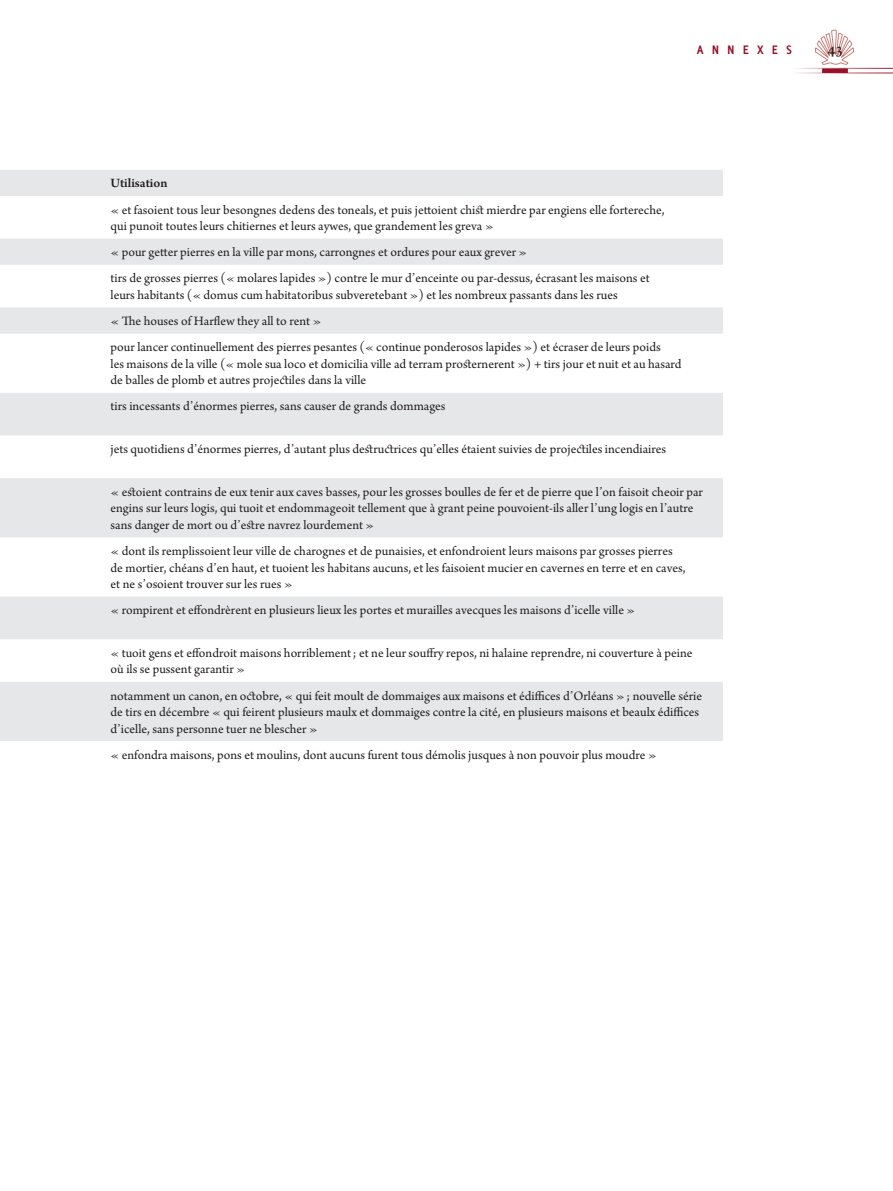
<style>
.page{position:relative;width:893px;height:1191px;background:#fff}
.page>*{position:absolute;margin:0;border:0;box-sizing:border-box;transform-origin:0 0}
.t1{font:18px "Arno Pro";color:#231f20}
.t2{font:13.5px/16.5px "Arno Pro";color:#231f20}
.t3{font:600 13.5px "Arno Pro";color:#231f20}
.t4{font:700 13.5px "Delicious";letter-spacing:.6em;color:#971129}
</style>
<div class="page">
<svg style="left:815px;top:30px;width:39px;height:35px"></svg>
<svg style="left:0;top:170px;width:723px;height:571px"></svg>
<div style="left:822px;top:68px;width:26px;height:5px;background:#971129"></div>
<hr style="left:792px;top:73px;width:101px;height:1px;background:#971129">
<hr style="left:792px;top:68px;width:101px;height:1px;background:#971129">
<p class="t4" style="left:697px;top:42px;width:97px">ANNEXES</p>
<h1 class="t1" style="left:827px;top:39px;width:17px">43</h1>
<p class="t3" style="left:111px;top:176px;width:58px">Utilisation</p>
<p class="t2" style="left:111px;top:202px;width:555px">« et fasoient tous leur besongnes dedens des toneals, et puis jettoient chist mierdre par engiens elle fortereche, qui punoit toutes leurs chitiernes et leurs aywes, que grandement les greva »</p>
<p class="t2" style="left:111px;top:240px;width:541px;line-height:26.1px">« pour getter pierres en la ville par mons, carrongnes et ordures pour eaux grever »<br>tirs de grosses pierres (« molares lapides ») contre le mur d’enceinte ou par-dessus, écrasant les maisons et</p>
<p class="t2" style="left:111px;top:282px;width:552px;line-height:26.1px">leurs habitants (« domus cum habitatoribus subveretebant ») et les nombreux passants dans les rues<br>« The houses of Harflew they all to rent »<br>pour lancer continuellement des pierres pesantes (« continue ponderosos lapides ») et écraser de leurs poids</p>
<p class="t2" style="left:111px;top:356px;width:573px">les maisons de la ville (« mole sua loco et domicilia ville ad terram prosternerent ») + tirs jour et nuit et au hasard de balles de plomb et autres projectiles dans la ville</p>
<p class="t2" style="left:111px;top:399px;width:337px">tirs incessants d’énormes pierres, sans causer de grands dommages</p>
<p class="t2" style="left:111px;top:441px;width:557px">jets quotidiens d’énormes pierres, d’autant plus destructrices qu’elles étaient suivies de projectiles incendiaires</p>
<p class="t2" style="left:111px;top:484px;width:594px">« estoient contrains de eux tenir aux caves basses, pour les grosses boulles de fer et de pierre que l’on faisoit cheoir par engins sur leurs logis, qui tuoit et endommageoit tellement que à grant peine pouvoient-ils aller l’ung logis en l’autre sans danger de mort ou d’estre navrez lourdement »</p>
<p class="t2" style="left:111px;top:543px;width:576px">« dont ils remplissoient leur ville de charognes et de punaisies, et enfondroient leurs maisons par grosses pierres de mortier, chéans d’en haut, et tuoient les habitans aucuns, et les faisoient mucier en cavernes en terre et en caves, et ne s’osoient trouver sur les rues »</p>
<p class="t2" style="left:111px;top:602px;width:526px">« rompirent et effondrèrent en plusieurs lieux les portes et murailles avecques les maisons d’icelle ville »</p>
<p class="t2" style="left:111px;top:645px;width:583px">« tuoit gens et effondroit maisons horriblement; et ne leur souffry repos, ni halaine reprendre, ni couverture à peine où ils se pussent garantir »</p>
<p class="t2" style="left:111px;top:688px;width:593px">notamment un canon, en octobre, « qui feit moult de dommaiges aux maisons et édiffices d’Orléans »; nouvelle série de tirs en décembre « qui feirent plusieurs maulx et dommaiges contre la cité, en plusieurs maisons et beaulx édiffices d’icelle, sans personne tuer ne blescher »</p>
<p class="t2" style="left:111px;top:747px;width:548px">« enfondra maisons, pons et moulins, dont aucuns furent tous démolis jusques à non pouvoir plus moudre »</p>
</div>
